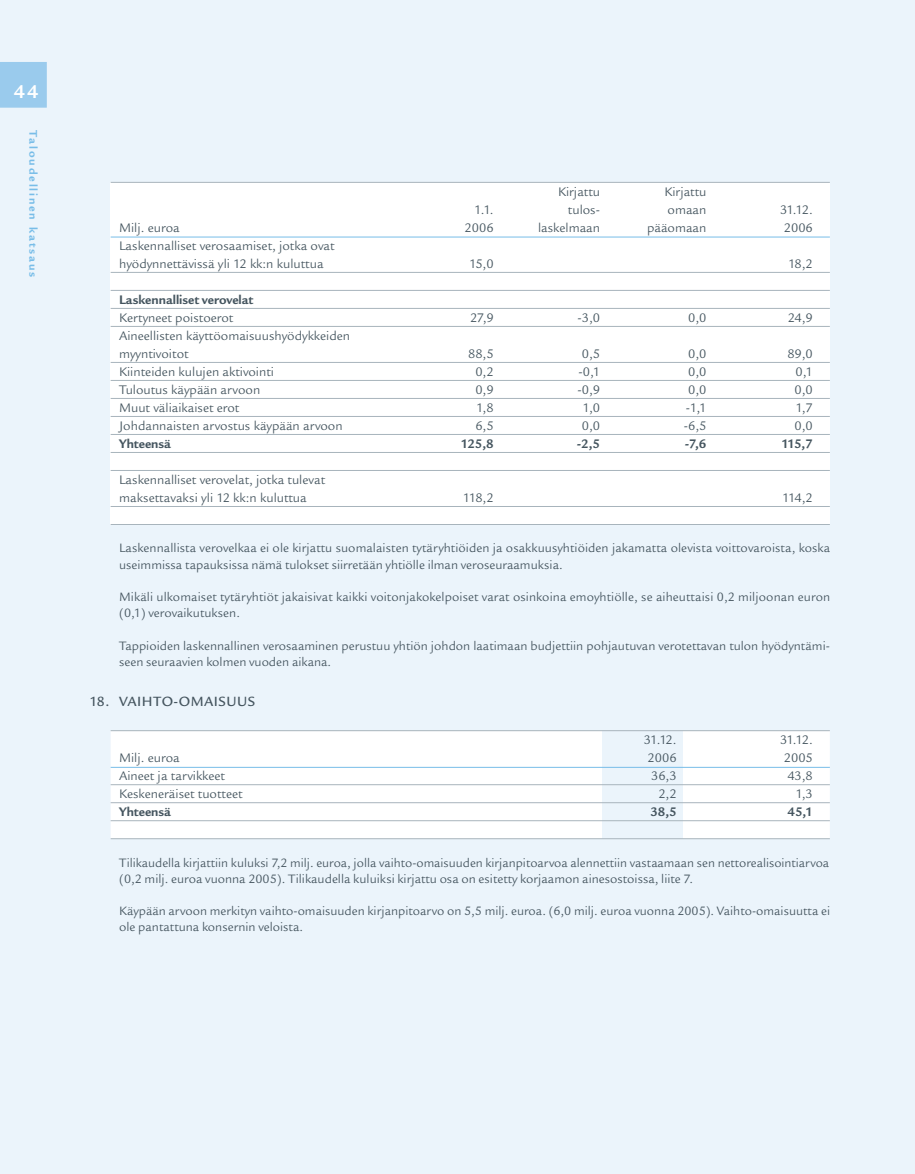
<style>
.page{position:relative;width:915px;height:1174px;background:#fff}
.page>*{position:absolute;margin:0;border:0;box-sizing:border-box;transform-origin:0 0}
.t1{font:700 20.25px "Legacy Sans FIN";color:#fff}
.t2{font:500 14.55px "Legacy Sans FIN";letter-spacing:.035em;color:#45555f}
.t3{font:13.5px/18px "Legacy Sans FIN";color:#45555f}
.t4{font:700 13.5px "Legacy Sans FIN";color:#45555f}
.t5{font:13.2px/16.2px "Legacy Sans FIN";letter-spacing:.005em;color:#45555f}
.t6{font:700 12px "Legacy Sans FIN";letter-spacing:.155em;color:#78bde8}
</style>
<div class="page">
<div style="left:0;top:0;width:914px;height:1174px;background:#ebf4fb"></div>
<div style="left:0;top:62px;width:47px;height:46px;background:#9acbed"></div>
<hr style="left:914px;top:0;width:1px;height:1174px;background:#ebf4fb">
<div style="left:111px;top:182px;width:718px;height:342px;background:#fff"></div>
<div style="left:111px;top:731px;width:717px;height:107px;background:#fff"></div>
<div style="left:111px;top:730px;width:718px;height:108px;border:2px solid #fff"></div>
<div style="left:602px;top:730px;width:80px;height:108px;background:#ebf4fb"></div>
<hr style="left:111px;top:730px;width:718px;height:1px;background:#a8b4bc">
<hr style="left:111px;top:767px;width:718px;height:1px;background:#78bde8">
<hr style="left:111px;top:784px;width:718px;height:1px;background:#a8b4bc">
<hr style="left:111px;top:802px;width:718px;height:1px;background:#a8b4bc">
<hr style="left:111px;top:820px;width:718px;height:1px;background:#a8b4bc">
<hr style="left:111px;top:838px;width:718px;height:1px;background:#a8b4bc">
<hr style="left:111px;top:182px;width:718px;height:1px;background:#a8b4bc">
<hr style="left:111px;top:236px;width:718px;height:1px;background:#78bde8">
<hr style="left:111px;top:272px;width:718px;height:1px;background:#a8b4bc">
<hr style="left:111px;top:290px;width:718px;height:1px;background:#a8b4bc">
<hr style="left:111px;top:308px;width:718px;height:1px;background:#a8b4bc">
<hr style="left:111px;top:326px;width:718px;height:1px;background:#a8b4bc">
<hr style="left:111px;top:362px;width:718px;height:1px;background:#a8b4bc">
<hr style="left:111px;top:380px;width:718px;height:1px;background:#a8b4bc">
<hr style="left:111px;top:398px;width:718px;height:1px;background:#a8b4bc">
<hr style="left:111px;top:416px;width:718px;height:1px;background:#a8b4bc">
<hr style="left:111px;top:434px;width:718px;height:1px;background:#a8b4bc">
<hr style="left:111px;top:452px;width:718px;height:1px;background:#a8b4bc">
<hr style="left:111px;top:470px;width:718px;height:1px;background:#a8b4bc">
<hr style="left:111px;top:506px;width:718px;height:1px;background:#a8b4bc">
<hr style="left:111px;top:524px;width:718px;height:1px;background:#a8b4bc">
<h1 class="t1" style="left:14px;top:80px;width:26px">44</h1>
<p class="t6" style="left:40px;top:130px;width:149px;rotate:90deg">Taloudellinen katsaus</p>
<p class="t3" style="left:566px;top:183px;width:72px">irjattu K</p>
<p class="t3" style="left:672px;top:183px;width:36px">irjattu</p>
<p class="t3" style="left:474px;top:201px;width:21px">1.1.</p>
<p class="t3" style="left:567px;top:201px;width:34px">tulos-</p>
<p class="t3" style="left:667px;top:201px;width:40px">omaan</p>
<p class="t3" style="left:779px;top:201px;width:34px">31.12.</p>
<p class="t3" style="left:119px;top:219px;width:62px">Milj. euroa</p>
<p class="t3" style="left:464px;top:219px;width:30px">2006</p>
<p class="t3" style="left:538px;top:219px;width:63px">laskelmaan</p>
<p class="t3" style="left:646px;top:219px;width:61px">pääomaan</p>
<p class="t3" style="left:783px;top:219px;width:30px">2006</p>
<p class="t3" style="left:119px;top:237px;width:217px">Laskennalliset verosaamiset, jotka ovat hyödynnettävissä yli 12 kk:n kuluttua</p>
<p class="t3" style="left:469px;top:255px;width:26px">15,0</p>
<p class="t3" style="left:787px;top:255px;width:26px">18,2</p>
<p class="t4" style="left:119px;top:292px;width:136px">Laskennalliset verovelat</p>
<p class="t3" style="left:119px;top:309px;width:116px">Kertyneet poistoerot</p>
<p class="t3" style="left:470px;top:309px;width:25px">27,9</p>
<p class="t3" style="left:577px;top:309px;width:24px">-3,0</p>
<p class="t3" style="left:688px;top:309px;width:20px">0,0</p>
<p class="t3" style="left:787px;top:309px;width:27px">24,9</p>
<p class="t3" style="left:119px;top:327px;width:232px">Aineellisten käyttöomaisuushyödykkeiden myyntivoitot</p>
<p class="t3" style="left:468px;top:345px;width:27px">88,5</p>
<p class="t3" style="left:581px;top:345px;width:20px">0,5</p>
<p class="t3" style="left:688px;top:345px;width:20px">0,0</p>
<p class="t3" style="left:787px;top:345px;width:27px">89,0</p>
<p class="t3" style="left:119px;top:363px;width:156px">Kiinteiden kulujen aktivointi</p>
<p class="t3" style="left:475px;top:363px;width:20px">0,2</p>
<p class="t3" style="left:578px;top:363px;width:23px">-0,1</p>
<p class="t3" style="left:688px;top:363px;width:20px">0,0</p>
<p class="t3" style="left:795px;top:363px;width:19px">0,1</p>
<p class="t3" style="left:119px;top:381px;width:142px">Tuloutus käypään arvoon</p>
<p class="t3" style="left:475px;top:381px;width:20px">0,9</p>
<p class="t3" style="left:577px;top:381px;width:24px">-0,9</p>
<p class="t3" style="left:688px;top:381px;width:20px">0,0</p>
<p class="t3" style="left:794px;top:381px;width:20px">0,0</p>
<p class="t3" style="left:119px;top:399px;width:122px">Muut väliaikaiset erot</p>
<p class="t3" style="left:476px;top:399px;width:19px">1,8</p>
<p class="t3" style="left:582px;top:399px;width:19px">1,0</p>
<p class="t3" style="left:685px;top:399px;width:22px">-1,1</p>
<p class="t3" style="left:795px;top:399px;width:19px">1,7</p>
<p class="t3" style="left:119px;top:417px;width:225px">Johdannaisten arvostus käypään arvoon</p>
<p class="t3" style="left:475px;top:417px;width:20px">6,5</p>
<p class="t3" style="left:581px;top:417px;width:20px">0,0</p>
<p class="t3" style="left:683px;top:417px;width:24px">-6,5</p>
<p class="t3" style="left:794px;top:417px;width:20px">0,0</p>
<p class="t4" style="left:119px;top:436px;width:53px">Yhteensä</p>
<p class="t4" style="left:461px;top:436px;width:30px">125,8</p>
<p class="t4" style="left:576px;top:436px;width:25px">-2,5</p>
<p class="t4" style="left:684px;top:436px;width:23px">-7,6</p>
<p class="t4" style="left:781px;top:436px;width:31px">115,7</p>
<p class="t3" style="left:119px;top:471px;width:207px">Laskennalliset verovelat, jotka tulevat maksettavaksi yli 12 kk:n kuluttua</p>
<p class="t3" style="left:463px;top:489px;width:32px">118,2</p>
<p class="t3" style="left:782px;top:489px;width:32px">114,2</p>
<p class="t5" style="left:119px;top:540px;width:712px">Laskennallista verovelkaa ei ole kirjattu suomalaisten tytäryhtiöiden ja osakkuusyhtiöiden jakamatta olevista voittovaroista, koska useimmissa tapauksissa nämä tulokset siirretään yhtiölle ilman veroseuraamuksia.</p>
<p class="t5" style="left:119px;top:589px;width:712px">Mikäli ulkomaiset tytäryhtiöt jakaisivat kaikki voitonjakokelpoiset varat osinkoina emoyhtiölle, se aiheuttaisi 0,2 miljoonan euron (0,1) verovaikutuksen.</p>
<p class="t5" style="left:119px;top:637px;width:712px">Tappioiden laskennallinen verosaaminen perustuu yhtiön johdon laatimaan budjettiin pohjautuvan verotettavan tulon hyödyntämi&shy;seen seuraavien kolmen vuoden aikana.</p>
<p class="t2" style="left:89px;top:693px;width:167px">18. VAIHTO-OMAISUUS</p>
<p class="t3" style="left:643px;top:731px;width:34px">31.12.</p>
<p class="t3" style="left:779px;top:731px;width:34px">31.12.</p>
<p class="t3" style="left:119px;top:749px;width:62px">Milj. euroa</p>
<p class="t3" style="left:647px;top:749px;width:30px">2006</p>
<p class="t3" style="left:783px;top:749px;width:30px">2005</p>
<p class="t3" style="left:119px;top:767px;width:107px">Aineet ja tarvikkeet</p>
<p class="t3" style="left:651px;top:767px;width:27px">36,3</p>
<p class="t3" style="left:787px;top:767px;width:27px">43,8</p>
<p class="t3" style="left:119px;top:785px;width:125px">Keskeneräiset tuotteet</p>
<p class="t3" style="left:658px;top:785px;width:20px">2,2</p>
<p class="t3" style="left:795px;top:785px;width:19px">1,3</p>
<p class="t4" style="left:119px;top:804px;width:53px">Yhteensä</p>
<p class="t4" style="left:650px;top:804px;width:28px">38,5</p>
<p class="t4" style="left:787px;top:804px;width:27px">45,1</p>
<p class="t5" style="left:119px;top:854px;width:711px">Tilikaudella kirjattiin kuluksi 7,2 milj. euroa, jolla vaihto-omaisuuden kirjanpitoarvoa alennettiin vastaamaan sen nettorealisointiarvoa (0,2 milj. euroa vuonna 2005). Tilikaudella kuluiksi kirjattu osa on esitetty korjaamon ainesostoissa, liite 7.</p>
<p class="t5" style="left:119px;top:903px;width:712px">Käypään arvoon merkityn vaihto-omaisuuden kirjanpitoarvo on 5,5 milj. euroa. (6,0 milj. euroa vuonna 2005). Vaihto-omaisuutta ei ole pantattuna konsernin veloista.</p>
</div>
